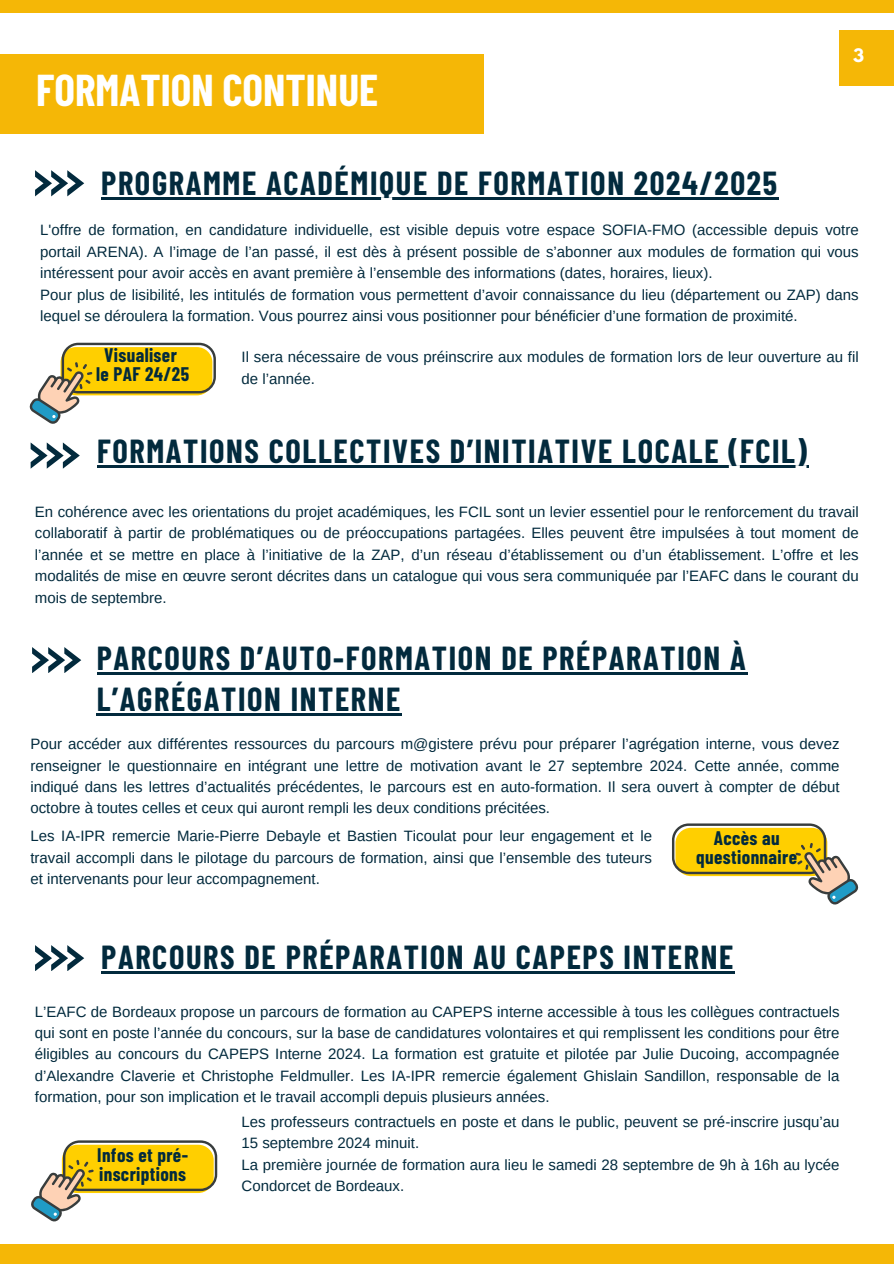
<style>
.page{position:relative;width:894px;height:1264px;background:#fff}
.page>*{position:absolute;margin:0;border:0;box-sizing:border-box;transform-origin:0 0}
.t1{font:700 43.5px "Barlow Condensed";color:#fff}
.t2{font:700 32.55px/41.7px "Barlow Condensed";letter-spacing:.05em;color:#022a3d}
.t3{font:700 19.2px/19.2px "Barlow Condensed";letter-spacing:.02em;color:#022a3d;text-align:center}
.t4{font:700 16.5px "League Spartan";color:#fff}
.t5{font:15px/21.3px "Arimo";color:#022a3d;text-align:justify}
</style>
<div class="page">
<div style="left:839px;top:31px;width:54px;height:55px;background:#f5b706"></div>
<div style="left:0;top:0;width:893px;height:12px;background:#f5b706"></div>
<svg style="left:35px;top:945px;width:49px;height:25px"></svg>
<svg style="left:31px;top:1140px;width:186px;height:81px"></svg>
<hr style="left:101px;top:970px;width:634px;height:3px;background:#022a3d">
<svg style="left:32px;top:647px;width:49px;height:26px"></svg>
<hr style="left:97px;top:672px;width:650px;height:2px;background:#022a3d">
<hr style="left:97px;top:713px;width:305px;height:2px;background:#022a3d">
<svg style="left:672px;top:823px;width:186px;height:81px"></svg>
<svg style="left:31px;top:442px;width:49px;height:26px"></svg>
<hr style="left:97px;top:465px;width:711px;height:3px;background:#022a3d">
<div style="left:0;top:1244px;width:893px;height:19px;background:#f5b706"></div>
<div style="left:0;top:54px;width:483px;height:80px;background:#f5b706"></div>
<svg style="left:35px;top:170px;width:49px;height:26px"></svg>
<hr style="left:101px;top:198px;width:677px;height:2px;background:#022a3d">
<svg style="left:30px;top:343px;width:186px;height:81px"></svg>
<p class="t1" style="left:36px;top:62px;width:343px">FORMATION CONTINUE</p>
<p class="t2" style="left:101px;top:161px;width:677px">PROGRAMME ACADÉMIQUE DE FORMATION 2024/2025</p>
<h1 class="t4" style="left:852px;top:47px;width:12px">3</h1>
<h2 class="t5" style="left:40px;top:220px;width:819px">L'offre de formation, en candidature individuelle, est visible depuis votre espace SOFIA-FMO (accessible depuis votre portail ARENA). A l’image de l’an passé, il est dès à présent possible de s’abonner aux modules de formation qui vous intéressent pour avoir accès en avant première à l’ensemble des informations (dates, horaires, lieux).</h2>
<p class="t5" style="left:40px;top:284px;width:819px">Pour plus de lisibilité, les intitulés de formation vous permettent d’avoir connaissance du lieu (département ou ZAP) dans lequel se déroulera la formation. Vous pourrez ainsi vous positionner pour bénéficier d’une formation de proximité.</p>
<p class="t3" style="left:96px;top:345px;width:94px">Visualiser<br>le PAF 24/25</p>
<h3 class="t5" style="left:241px;top:346px;width:618px">Il sera nécessaire de vous préinscrire aux modules de formation lors de leur ouverture au fil de l’année.</h3>
<p class="t2" style="left:97px;top:429px;width:711px">FORMATIONS COLLECTIVES D’INITIATIVE LOCALE (FCIL)</p>
<h3 class="t5" style="left:35px;top:501px;width:825px">En cohérence avec les orientations du projet académiques, les FCIL sont un levier essentiel pour le renforcement du travail collaboratif à partir de problématiques ou de préoccupations partagées. Elles peuvent être impulsées à tout moment de l’année et se mettre en place à l’initiative de la ZAP, d’un réseau d’établissement ou d’un établissement. L’offre et les modalités de mise en œuvre seront décrites dans un catalogue qui vous sera communiquée par l’EAFC dans le courant du mois de septembre.</h3>
<p class="t2" style="left:97px;top:635px;width:650px">PARCOURS D’AUTO-FORMATION DE PRÉPARATION À<br>L’AGRÉGATION INTERNE</p>
<p class="t5" style="left:30px;top:733px;width:810px">Pour accéder aux différentes ressources du parcours m@gistere prévu pour préparer l’agrégation interne, vous devez renseigner le questionnaire en intégrant une lettre de motivation avant le 27 septembre 2024. Cette année, comme indiqué dans les lettres d’actualités précédentes, le parcours est en auto-formation. Il sera ouvert à compter de début octobre à toutes celles et ceux qui auront rempli les deux conditions précitées.</p>
<p class="t3" style="left:696px;top:827px;width:102px">Accès au questionnaire</p>
<p class="t5" style="left:30px;top:825px;width:623px">Les IA-IPR remercie Marie-Pierre Debayle et Bastien Ticoulat pour leur engagement et le travail accompli dans le pilotage du parcours de formation, ainsi que l’ensemble des tuteurs et intervenants pour leur accompagnement.</p>
<h2 class="t2" style="left:101px;top:934px;width:633px">PARCOURS DE PRÉPARATION AU CAPEPS INTERNE</h2>
<p class="t5" style="left:35px;top:1000px;width:806px">L’EAFC de Bordeaux propose un parcours de formation au CAPEPS interne accessible à tous les collègues contractuels qui sont en poste l’année du concours, sur la base de candidatures volontaires et qui remplissent les conditions pour être éligibles au concours du CAPEPS Interne 2024. La formation est gratuite et pilotée par Julie Ducoing, accompagnée d’Alexandre Claverie et Christophe Feldmuller. Les IA-IPR remercie également Ghislain Sandillon, responsable de la formation, pour son implication et le travail accompli depuis plusieurs années.</p>
<p class="t3" style="left:97px;top:1144px;width:92px;text-align:left">Infos et pré&shy;inscriptions</p>
<p class="t5" style="left:241px;top:1110px;width:599px">Les professeurs contractuels en poste et dans le public, peuvent se pré-inscrire jusqu’au<br>15 septembre 2024 minuit.</p>
<h2 class="t5" style="left:241px;top:1153px;width:599px">La première journée de formation aura lieu le samedi 28 septembre de 9h à 16h au lycée<br>Condorcet de Bordeaux.</h2>
</div>
